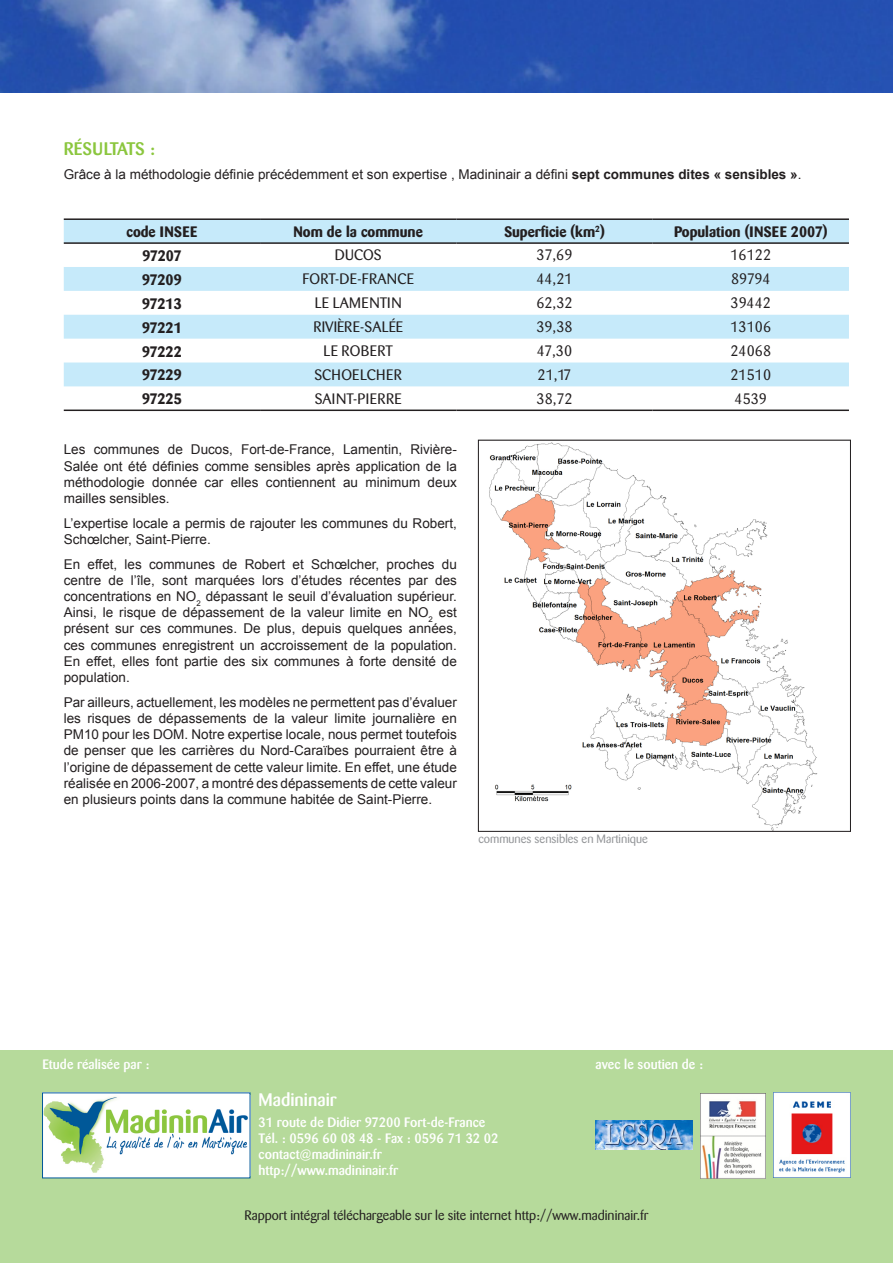
<style>
.page{position:relative;width:893px;height:1263px;background:#fff}
.page>*{position:absolute;margin:0;border:0;box-sizing:border-box;transform-origin:0 0}
.t1{font:500 18px "Barmeno";color:#fff}
.t2{font:500 18px "Barmeno";letter-spacing:-.01em;color:#8bc63e}
.t3{font:15px "Barmeno";color:#231f20}
.t4{font:700 15px "Barmeno";color:#231f20}
.t5{font:15px "Barmeno";letter-spacing:.02em;color:#231f20}
.t6{font:700 15px "Barmeno";letter-spacing:.02em;color:#231f20}
.t7{font:13.5px/16.2px "Arial";color:#231f20;text-align:justify}
.t8{font:500 13.5px "Barmeno";color:#fff}
.t9{font:13.5px "Barmeno";color:#231f20}
.t10{font:12px "Barmeno";color:#939598}
.s1{font-weight:700}
</style>
<div class="page">
<img style="left:0;top:0;width:893px;height:92px">
<div style="left:0;top:1050px;width:893px;height:213px;background:#b6da9b"></div>
<img style="left:701px;top:1093px;width:64px;height:85px">
<img style="left:595px;top:1121px;width:97px;height:28px">
<div style="left:43px;top:1093px;width:207px;height:85px;background:#fff"></div>
<img style="left:44px;top:1096px;width:204px;height:77px">
<svg style="left:64px;top:220px;width:785px;height:166px;fill:#c6eafa"></svg>
<hr style="left:64px;top:218px;width:196px;height:2px;background:#231f20">
<hr style="left:260px;top:218px;width:196px;height:2px;background:#231f20">
<hr style="left:456px;top:218px;width:197px;height:2px;background:#231f20">
<hr style="left:653px;top:218px;width:196px;height:2px;background:#231f20">
<hr style="left:64px;top:242px;width:196px;height:2px;background:#231f20">
<hr style="left:260px;top:242px;width:196px;height:2px;background:#231f20">
<hr style="left:456px;top:242px;width:197px;height:2px;background:#231f20">
<hr style="left:653px;top:242px;width:196px;height:2px;background:#231f20">
<hr style="left:64px;top:409px;width:196px;height:2px;background:#231f20">
<hr style="left:260px;top:409px;width:196px;height:2px;background:#231f20">
<hr style="left:456px;top:409px;width:197px;height:2px;background:#231f20">
<hr style="left:653px;top:409px;width:196px;height:2px;background:#231f20">
<img style="left:774px;top:1092px;width:76px;height:86px">
<img style="left:489px;top:442px;width:329px;height:387px">
<div style="left:478px;top:440px;width:373px;height:391px;border:1px solid #231f20"></div>
<p class="t2" style="left:64px;top:138px;width:93px">RÉSULTATS :</p>
<p class="t7" style="left:64px;top:167px;width:739px">Grâce à la méthodologie définie précédemment et son expertise , Madininair a défini <span class="s1">sept communes dites « sensibles »</span>.</p>
<p class="t6" style="left:126px;top:223px;width:72px">code INSEE</p>
<p class="t4" style="left:294px;top:223px;width:131px">Nom de la commune</p>
<p class="t4" style="left:504px;top:223px;width:102px">Superficie (km<sup>2</sup>)</p>
<p class="t4" style="left:674px;top:223px;width:155px">Population (INSEE 2007)</p>
<p class="t4" style="left:142px;top:247px;width:41px">97207</p>
<p class="t3" style="left:335px;top:246px;width:48px">DUCOS</p>
<p class="t3" style="left:536px;top:246px;width:37px">37,69</p>
<p class="t3" style="left:730px;top:246px;width:42px">16122</p>
<p class="t4" style="left:142px;top:271px;width:41px">97209</p>
<p class="t5" style="left:302px;top:270px;width:113px">FORT-DE-FRANCE</p>
<p class="t3" style="left:536px;top:270px;width:38px">44,21</p>
<p class="t3" style="left:731px;top:270px;width:41px">89794</p>
<p class="t4" style="left:142px;top:294px;width:41px">97213</p>
<p class="t5" style="left:315px;top:294px;width:88px">LE LAMENTIN</p>
<p class="t3" style="left:536px;top:294px;width:38px">62,32</p>
<p class="t3" style="left:731px;top:294px;width:42px">39442</p>
<p class="t4" style="left:142px;top:318px;width:41px">97221</p>
<p class="t3" style="left:313px;top:318px;width:91px">RIVIÈRE-SALÉE</p>
<p class="t3" style="left:536px;top:318px;width:38px">39,38</p>
<p class="t3" style="left:730px;top:318px;width:42px">13106</p>
<p class="t4" style="left:142px;top:342px;width:41px">97222</p>
<p class="t5" style="left:324px;top:342px;width:71px">LE ROBERT</p>
<p class="t3" style="left:537px;top:342px;width:37px">47,30</p>
<p class="t3" style="left:730px;top:342px;width:42px">24068</p>
<p class="t4" style="left:142px;top:366px;width:41px">97229</p>
<p class="t5" style="left:314px;top:366px;width:89px">SCHOELCHER</p>
<p class="t3" style="left:538px;top:366px;width:35px">21,17</p>
<p class="t3" style="left:730px;top:366px;width:42px">21510</p>
<p class="t4" style="left:142px;top:390px;width:41px">97225</p>
<p class="t5" style="left:315px;top:390px;width:88px">SAINT-PIERRE</p>
<p class="t3" style="left:536px;top:390px;width:37px">38,72</p>
<p class="t3" style="left:734px;top:390px;width:34px">4539</p>
<p class="t7" style="left:64px;top:442px;width:395px">Les communes de Ducos, Fort-de-France, Lamentin, Rivière-Salée ont été définies comme sensibles après application de la méthodologie donnée car elles contiennent au minimum deux mailles sensibles.</p>
<p class="t7" style="left:64px;top:515px;width:395px">L’expertise locale a permis de rajouter les communes du Robert,<br>Schœlcher, Saint-Pierre.</p>
<p class="t7" style="left:64px;top:556px;width:395px">En effet, les communes de Robert et Schœlcher, proches du centre de l’île, sont marquées lors d’études récentes par des concentrations en NO<sub>2</sub> dépassant le seuil d’évaluation supérieur.<br>Ainsi, le risque de dépassement de la valeur limite en NO<sub>2</sub> est présent sur ces communes. De plus, depuis quelques années, ces communes enregistrent un accroissement de la population.<br>En effet, elles font partie des six communes à forte densité de population.</p>
<p class="t7" style="left:64px;top:694px;width:395px">Par ailleurs, actuellement, les modèles ne permettent pas d’évaluer les risques de dépassements de la valeur limite journalière en PM10 pour les DOM. Notre expertise locale, nous permet toutefois de penser que les carrières du Nord-Caraïbes pourraient être à l’origine de dépassement de cette valeur limite. En effet, une étude réalisée en 2006-2007, a montré des dépassements de cette valeur en plusieurs points dans la commune habitée de Saint-Pierre.</p>
<p class="t10" style="left:478px;top:832px;width:171px">communes sensibles en Martinique</p>
<p class="t8" style="left:43px;top:1056px;width:108px">Etude réalisée par :</p>
<p class="t1" style="left:259px;top:1089px;width:79px">Madininair</p>
<p class="t8" style="left:259px;top:1114px;width:228px">31 route de Didier 97200 Fort-de-France</p>
<p class="t8" style="left:259px;top:1130px;width:242px">Tél. : 0596 60 08 48 - Fax : 0596 71 32 02</p>
<p class="t8" style="left:259px;top:1146px;width:125px">contact@madininair.fr</p>
<p class="t8" style="left:259px;top:1163px;width:141px">http://www.madininair.fr</p>
<p class="t8" style="left:596px;top:1056px;width:109px">avec le soutien de :</p>
<p class="t9" style="left:245px;top:1208px;width:405px">Rapport intégral téléchargeable sur le site internet http://www.madininair.fr</p>
</div>
